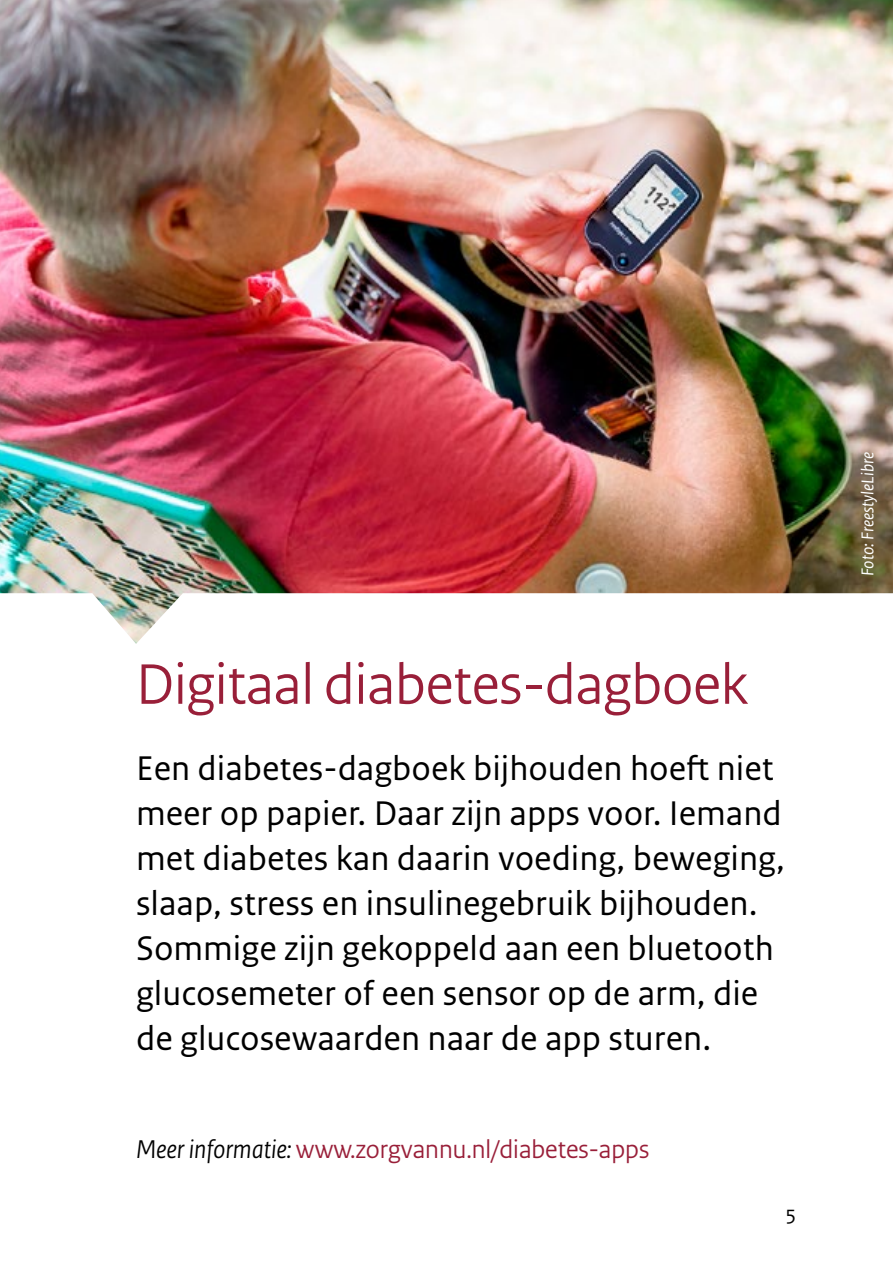
<style>
.page{position:relative;width:893px;height:1263px;background:#fff}
.page>*{position:absolute;margin:0;border:0;box-sizing:border-box;transform-origin:0 0}
.H1_-_Kop_niveau_twee{font:60px "Rijksoverheid Sans Heading";color:#991f39}
.vws_11_-_Plat{font:36px/45px "Rijksoverheid Sans Text";color:#000}
.VWS_31_-_URL{font:27px "Rijksoverheid Sans Heading";color:#991f39}
.t1{font:21px "Rijksoverheid Sans Text";color:#000}
.t2{font:italic 18px "Rijksoverheid Sans Text";color:#fff}
.s1{font-style:italic;color:#000}
</style>
<div class="page">
<img style="left:0;top:0;width:893px;height:644px">
<h1 class="H1_-_Kop_niveau_twee" style="left:136px;top:649px;width:613px">Digitaal diabetes-dagboek</h1>
<p class="vws_11_-_Plat" style="left:136px;top:747px;width:650px">Een diabetes-dagboek bijhouden hoeft niet meer op papier. Daar zijn apps voor. Iemand met diabetes kan daarin voeding, beweging, slaap, stress en insulinegebruik bijhouden.<br>Sommige zijn gekoppeld aan een bluetooth glucosemeter of een sensor op de arm, die de glucosewaarden naar de app sturen.</p>
<p class="VWS_31_-_URL" style="left:136px;top:1134px;width:515px"><span class="s1">Meer informatie:</span> www.zorgvannu.nl/diabetes-apps</p>
<p class="t1" style="left:786px;top:1201px;width:12px">5</p>
<p class="t2" style="left:858px;top:576px;width:126px;rotate:-90deg">Foto: FreestyleLibre</p>
</div>
